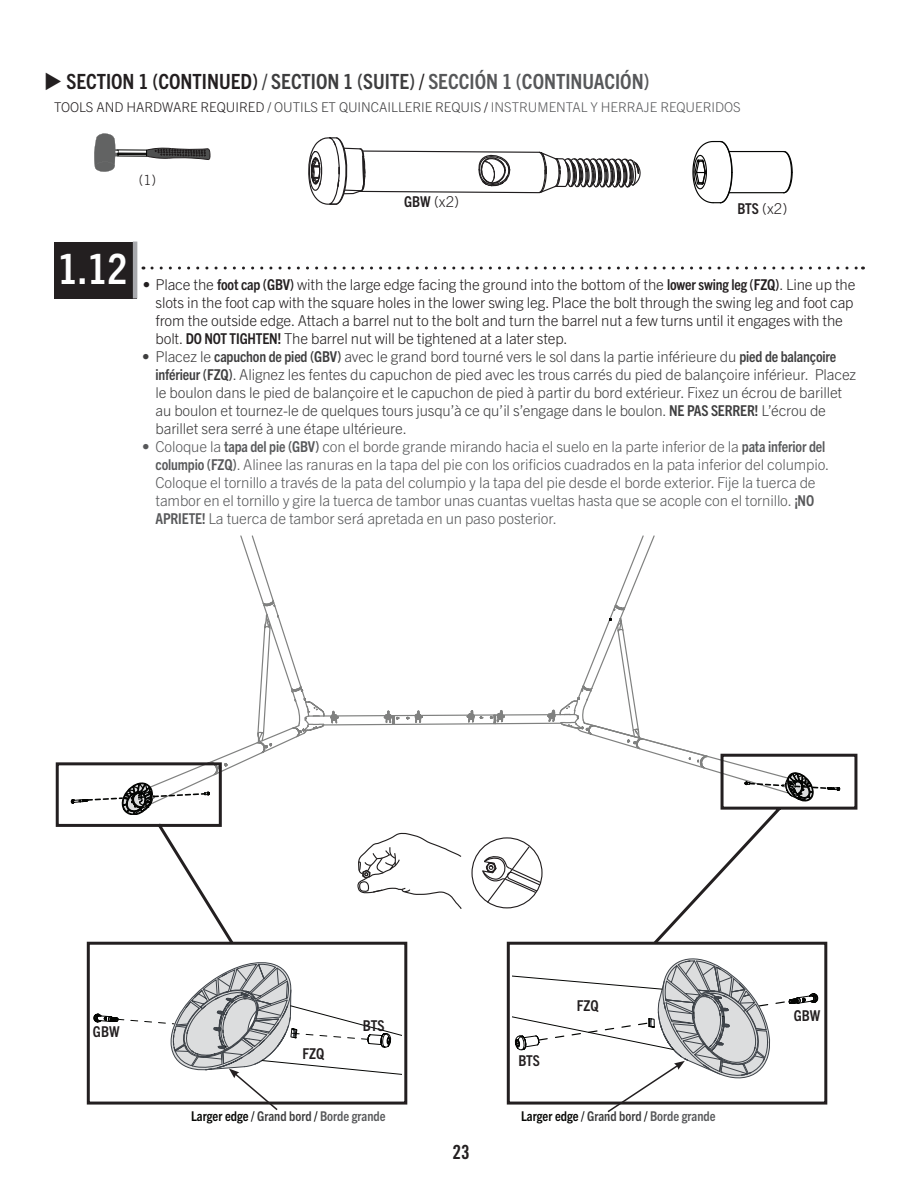
<style>
.page{position:relative;width:918px;height:1188px;background:#fff}
.page>*{position:absolute;margin:0;border:0;box-sizing:border-box;transform-origin:0 0}
.t1{font:700 condensed 42px "Trade Gothic Next LT Pro";color:#fff}
.t2{font:700 condensed 21px "Trade Gothic Next LT Pro";color:#57585a}
.t3{font:19.5px "Trade Gothic LT Std Bd Cn 20";color:#231f20}
.t4{font:300 15px/18px "Trade Gothic Next LT Pro";letter-spacing:-.01em;color:#57585a}
.t5{font:300 15px/18px "Trade Gothic Next LT Pro";letter-spacing:-.01em;color:#3e3e3f}
.t6{font:300 15px/18px "Trade Gothic Next LT Pro";letter-spacing:-.01em;color:#231f20}
.t7{font:700 condensed 15px "Trade Gothic Next LT Pro";color:#231f20}
.t8{font:300 14.1px "Trade Gothic Next LT Pro";color:#231f20}
.t9{font:300 13.5px "Trade Gothic Next LT Pro";color:#57585a}
.t10{font:700 condensed 13.5px "Trade Gothic Next LT Pro";color:#040503}
.s1{color:#231f20}
.s2{color:#3e3e3f}
.s3{font-weight:700;font-stretch:condensed}
.s4{color:#57585a}
</style>
<div class="page">
<div style="left:54px;top:242px;width:82px;height:56px;background:#231f20"></div>
<svg style="left:370px;top:267px;width:493px;height:3px"></svg>
<svg style="left:55px;top:753px;width:803px;height:74px"></svg>
<hr style="left:729px;top:192px;width:55px;height:1px;background:#040503">
<hr style="left:729px;top:151px;width:55px;height:1px;background:#040503">
<svg style="left:783px;top:151px;width:10px;height:43px"></svg>
<svg style="left:692px;top:140px;width:41px;height:64px"></svg>
<svg style="left:308px;top:137px;width:333px;height:68px"></svg>
<svg style="left:66px;top:535px;width:775px;height:578px"></svg>
<div style="left:118px;top:153px;width:29px;height:2px;border:1px solid #040503"></div>
<svg style="left:146px;top:148px;width:64px;height:12px"></svg>
<svg style="left:94px;top:134px;width:24px;height:38px"></svg>
<h2 class="t2" style="left:67px;top:74px;width:585px"><span class="s1">SECTION 1 (CONTINUED)</span> <span class="s2">/ SECTION 1 (SUITE)</span> <span class="s1">/</span> SECCIÓN 1 (CONTINUACIÓN)</h2>
<p class="t9" style="left:54px;top:102px;width:688px"><span class="s1">TOOLS AND HARDWARE REQUIRED</span> <span class="s2">/ OUTILS ET QUINCAILLERIE REQUIS</span> <span class="s1">/</span> INSTRUMENTAL Y HERRAJE REQUERIDOS</p>
<p class="t8" style="left:139px;top:175px;width:19px">(1)</p>
<p class="t6" style="left:404px;top:194px;width:57px"><span class="s3">GBW</span> (x2)</p>
<p class="t6" style="left:737px;top:201px;width:51px"><span class="s3">BTS</span> (x2)</p>
<h1 class="t1" style="left:58px;top:255px;width:71px">1.12</h1>
<p class="t6" style="left:156px;top:277px;width:702px;text-indent:-13px">• Place the <span class="s3">foot cap (GBV)</span> with the large edge facing the ground into the bottom of the <span class="s3">lower swing leg (FZQ)</span>. Line up the slots in the foot cap with the square holes in the lower swing leg. Place the bolt through the swing leg and foot cap from the outside edge. Attach a barrel nut to the bolt and turn the barrel nut a few turns until it engages with the bolt. <span class="s3">DO NOT TIGHTEN!</span> The barrel nut will be tightened at a later step.</p>
<p class="t5" style="left:156px;top:349px;width:702px;text-indent:-14px">• Placez le <span class="s3">capuchon de pied (GBV)</span> avec le grand bord tourné vers le sol dans la partie inférieure du <span class="s3">pied de balançoire inférieur (FZQ)</span>. Alignez les fentes du capuchon de pied avec les trous carrés du pied de balançoire inférieur. Placez le boulon dans le pied de balançoire et le capuchon de pied à partir du bord extérieur. Fixez un écrou de barillet au boulon et tournez-le de quelques tours jusqu’à ce qu’il s’engage dans le boulon. <span class="s3">NE PAS SERRER!</span> L’écrou de barillet sera serré à une étape ultérieure.</p>
<p class="t4" style="left:156px;top:439px;width:675px;text-indent:-14px">• Coloque la <span class="s3">tapa del pie (GBV)</span> con el borde grande mirando hacia el suelo en la parte inferior de la <span class="s3">pata inferior del columpio (FZQ)</span>. Alinee las ranuras en la tapa del pie con los orificios cuadrados en la pata inferior del columpio.<br>Coloque el tornillo a través de la pata del columpio y la tapa del pie desde el borde exterior. Fije la tuerca de tambor en el tornillo y gire la tuerca de tambor unas cuantas vueltas hasta que se acople con el tornillo. <span class="s3">¡NO APRIETE!</span> La tuerca de tambor será apretada en un paso posterior.</p>
<p class="t7" style="left:93px;top:1026px;width:28px">GBW</p>
<p class="t7" style="left:302px;top:1048px;width:23px">FZQ</p>
<p class="t7" style="left:363px;top:1020px;width:23px">BTS</p>
<p class="t10" style="left:191px;top:1112px;width:196px">Larger edge / <span class="s2">Grand bord</span> / <span class="s4">Borde grande</span></p>
<h3 class="t3" style="left:453px;top:1146px;width:19px">23</h3>
<p class="t7" style="left:518px;top:1055px;width:23px">BTS</p>
<p class="t7" style="left:577px;top:1001px;width:23px">FZQ</p>
<p class="t10" style="left:521px;top:1112px;width:196px">Larger edge / <span class="s2">Grand bord</span> / <span class="s4">Borde grande</span></p>
<p class="t7" style="left:794px;top:1010px;width:28px">GBW</p>
</div>
